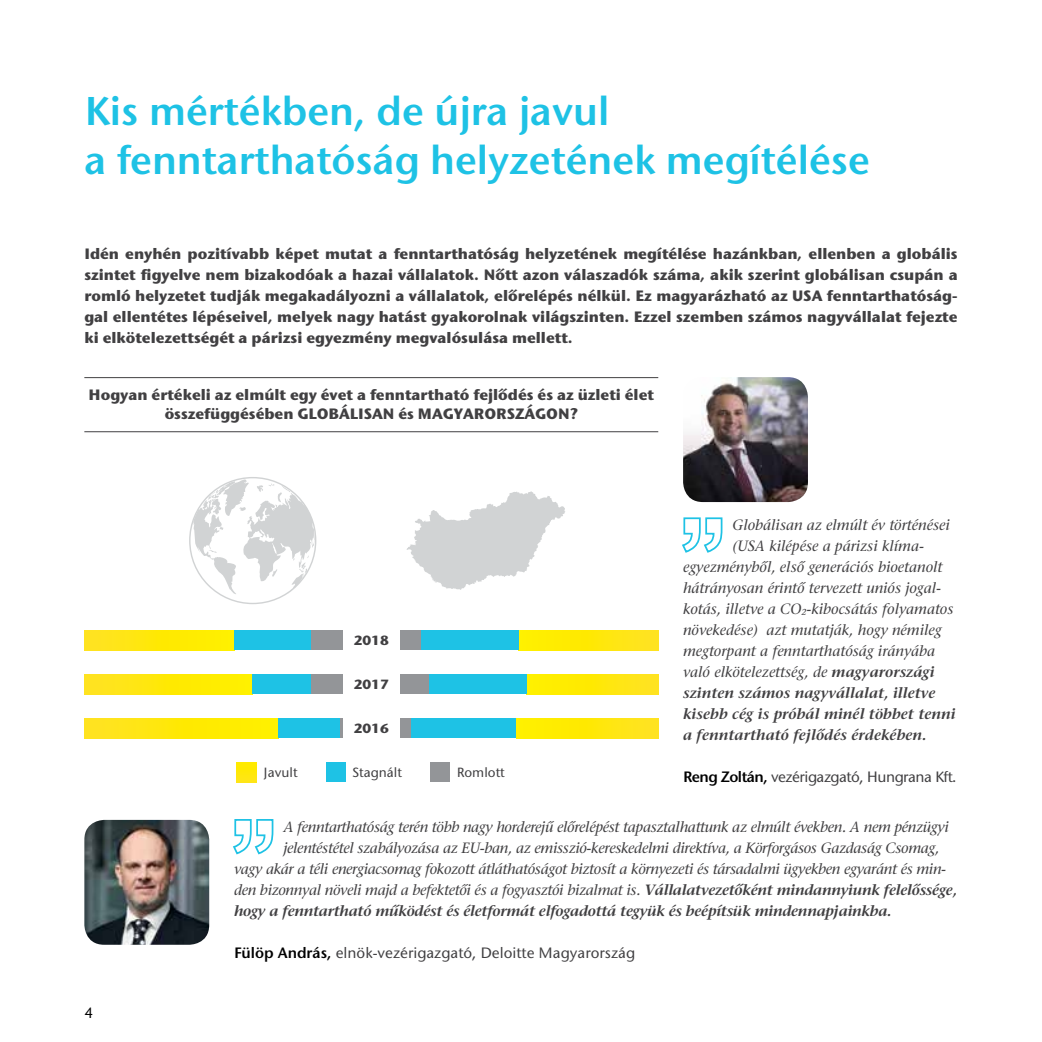
<style>
.page{position:relative;width:1042px;height:1042px;background:#fff}
.page>*{position:absolute;margin:0;border:0;box-sizing:border-box;transform-origin:0 0}
.t1{font:600 42px/49px "Stone Sans EF";color:#1ec2e5}
.t2{font:700 15.75px/21px "Stone Sans EF";color:#414042;text-align:justify}
.t3{font:500 15.75px "Stone Sans EF";color:#414042}
.t4{font:500 15.75px "Stone Sans EF";letter-spacing:-.03em;color:#414042}
.t5{font:500 15.75px "Stone Sans EF";color:#000}
.t6{font:14.88px "Stone Serif Italic H";letter-spacing:-.02em;color:#414042}
.t7{font:14.88px "Stone Serif Italic H";color:#414042}
.t8{font:14.88px/21px "Stone Serif Semi Bold Italic H";color:#414042}
.t9{font:14.88px "Stone Serif Semi Bold Italic H";letter-spacing:-.02em;color:#414042}
.t10{font:500 14px "Stone Sans EF";color:#414042}
.t11{font:700 14px "Stone Sans EF";color:#414042}
.s1{font-family:"Stone Serif Semi Bold Italic H"}
.s2{font-weight:600;color:#000}
</style>
<div class="page">
<svg style="left:233px;top:819px;width:41px;height:36px"></svg>
<img style="left:84px;top:820px;width:125px;height:125px">
<svg style="left:682px;top:517px;width:41px;height:36px"></svg>
<img style="left:683px;top:377px;width:125px;height:125px">
<svg style="left:407px;top:491px;width:158px;height:99px"></svg>
<svg style="left:189px;top:477px;width:127px;height:127px"></svg>
<hr style="left:84px;top:377px;width:574px;height:1px;background:#414042">
<hr style="left:84px;top:431px;width:574px;height:1px;background:#414042">
<div style="left:237px;top:762px;width:20px;height:20px;background:linear-gradient(to right,#ffe808,#ffe808)"></div>
<div style="left:326px;top:762px;width:20px;height:20px;background:#1ec2e5"></div>
<div style="left:430px;top:762px;width:20px;height:20px;background:#939598"></div>
<div style="left:84px;top:630px;width:150px;height:20px;background:linear-gradient(to right,#ffe21f,#fff000)"></div>
<div style="left:234px;top:630px;width:78px;height:20px;background:#1ec2e5"></div>
<div style="left:312px;top:630px;width:31px;height:20px;background:#939598"></div>
<div style="left:84px;top:674px;width:168px;height:20px;background:linear-gradient(to right,#ffe21f,#fff000)"></div>
<div style="left:252px;top:674px;width:60px;height:20px;background:#1ec2e5"></div>
<div style="left:312px;top:674px;width:31px;height:20px;background:#939598"></div>
<div style="left:84px;top:718px;width:194px;height:20px;background:linear-gradient(to right,#ffe21f,#fff000)"></div>
<div style="left:278px;top:718px;width:62px;height:20px;background:#1ec2e5"></div>
<hr style="left:340px;top:718px;width:3px;height:20px;background:#939598">
<div style="left:519px;top:630px;width:139px;height:20px;background:linear-gradient(to right,#fff000,#ffe21e)"></div>
<div style="left:420px;top:630px;width:99px;height:20px;background:#1ec2e5"></div>
<div style="left:400px;top:630px;width:20px;height:20px;background:#939598"></div>
<div style="left:526px;top:674px;width:132px;height:20px;background:linear-gradient(to right,#fff000,#ffe21e)"></div>
<div style="left:428px;top:674px;width:98px;height:20px;background:#1ec2e5"></div>
<div style="left:400px;top:674px;width:28px;height:20px;background:#939598"></div>
<div style="left:516px;top:718px;width:142px;height:20px;background:linear-gradient(to right,#fff000,#ffe21e)"></div>
<div style="left:410px;top:718px;width:106px;height:20px;background:#1ec2e5"></div>
<div style="left:400px;top:718px;width:10px;height:20px;background:#939598"></div>
<h1 class="t1" style="left:84px;top:86px;width:787px">Kis mértékben, de újra javul<br>a fenntarthatóság helyzetének megítélése</h1>
<p class="t2" style="left:84px;top:243px;width:875px">Idén enyhén pozitívabb képet mutat a fenntarthatóság helyzetének megítélése hazánkban, ellenben a globális szintet figyelve nem bizakodóak a hazai vállalatok. Nőtt azon válaszadók száma, akik szerint globálisan csupán a romló helyzetet tudják megakadályozni a vállalatok, előrelépés nélkül. Ez magyarázható az USA fenntarthatóság&shy;gal ellentétes lépéseivel, melyek nagy hatást gyakorolnak világszinten. Ezzel szemben számos nagyvállalat fejezte ki elkötelezettségét a párizsi egyezmény megvalósulása mellett.</p>
<p class="t2" style="left:89px;top:385px;width:567px;line-height:19.2px;text-align:center">Hogyan értékeli az elmúlt egy évet a fenntartható fejlődés és az üzleti élet összefüggésében GLOBÁLISAN és MAGYARORSZÁGON?</p>
<p class="t11" style="left:354px;top:632px;width:37px">2018</p>
<p class="t11" style="left:354px;top:676px;width:37px">2017</p>
<p class="t11" style="left:354px;top:720px;width:37px">2016</p>
<p class="t10" style="left:263px;top:764px;width:36px">Javult</p>
<p class="t10" style="left:352px;top:764px;width:51px">Stagnált</p>
<p class="t10" style="left:457px;top:764px;width:49px">Romlott</p>
<p class="t7" style="left:732px;top:516px;width:219px">Globálisan az elmúlt év történései</p>
<p class="t7" style="left:732px;top:537px;width:193px">(USA kilépése a párizsi klíma-</p>
<p class="t7" style="left:683px;top:558px;width:261px">egyezménybôl, elsô generációs bioetanolt</p>
<p class="t7" style="left:683px;top:579px;width:260px">hátrányosan érintô tervezett uniós jogal-</p>
<p class="t7" style="left:683px;top:600px;width:272px">kotás, illetve a CO<sub>2</sub>-kibocsátás folyamatos</p>
<p class="t7" style="left:683px;top:621px;width:260px">növekedése) azt mutatják, hogy némileg</p>
<p class="t7" style="left:683px;top:642px;width:254px">megtorpant a fenntarthatóság irányába</p>
<p class="t7" style="left:683px;top:663px;width:253px">való elkötelezettség, de <span class="s1">magyarországi</span></p>
<p class="t8" style="left:683px;top:682px;width:274px">szinten számos nagyvállalat, illetve kisebb cég is próbál minél többet tenni a fenntartható fejlôdés érdekében.</p>
<p class="t4" style="left:683px;top:767px;width:275px"><span class="s2">Reng Zoltán,</span> vezérigazgató, Hungrana Kft.</p>
<p class="t5" style="left:84px;top:1003px;width:10px">4</p>
<p class="t6" style="left:283px;top:817px;width:667px">A fenntarthatóság terén több nagy horderejû elôrelépést tapasztalhattunk az elmúlt években. A nem pénzügyi</p>
<p class="t6" style="left:283px;top:838px;width:657px">jelentéstétel szabályozása az EU-ban, az emisszió-kereskedelmi direktíva, a Körforgásos Gazdaság Csomag,</p>
<p class="t6" style="left:234px;top:859px;width:714px">vagy akár a téli energiacsomag fokozott átláthatóságot biztosít a környezeti és társadalmi ügyekben egyaránt és min-</p>
<p class="t6" style="left:234px;top:880px;width:724px">den bizonnyal növeli majd a befektetôi és a fogyasztói bizalmat is. <span class="s1">Vállalatvezetôként mindannyiunk felelôssége,</span></p>
<p class="t9" style="left:234px;top:901px;width:659px">hogy a fenntartható mûködést és életformát elfogadottá tegyük és beépítsük mindennapjainkba.</p>
<p class="t3" style="left:234px;top:943px;width:403px"><span class="s2">Fülöp András,</span> elnök-vezérigazgató, Deloitte Magyarország</p>
</div>
